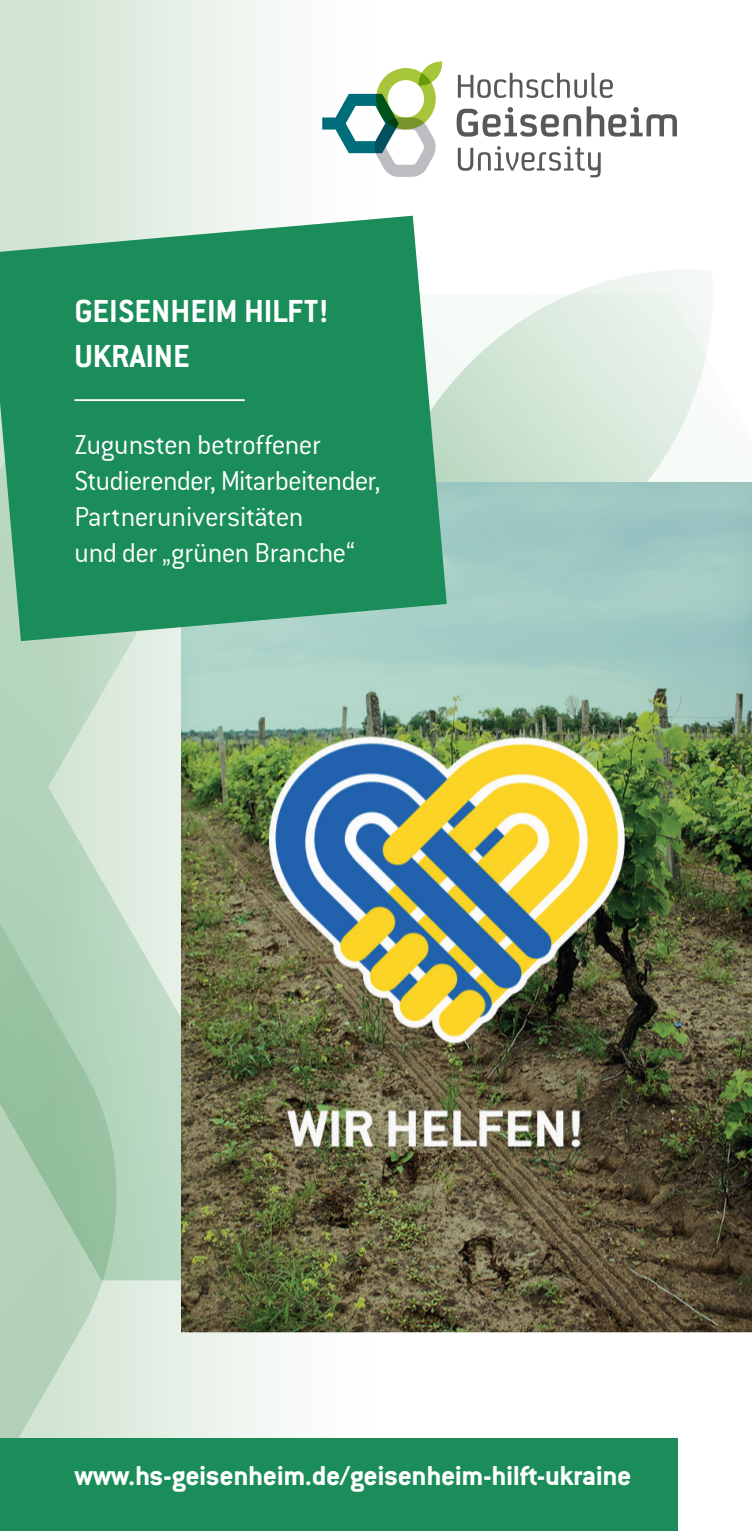
<style>
.page{position:relative;width:752px;height:1531px;background:#fff}
.page>*{position:absolute;margin:0;border:0;box-sizing:border-box;transform-origin:0 0}
.t1{font:700 35px/45px "Conduit ITC Pro";color:#fff}
.t2{font:300 30px/36px "Conduit ITC Pro";letter-spacing:-.02em;color:#fff}
.t3{font:700 30px "Conduit ITC Pro";letter-spacing:-.015em;color:#fff;scale:1.04 1}
</style>
<div class="page">
<div style="left:0;top:0;width:376px;height:1454px;background:linear-gradient(to right,#cde1cf,#fff)"></div>
<svg style="left:0;top:1280px;width:122px;height:159px;background:#c3dbc6"></svg>
<svg style="left:0;top:641px;width:178px;height:639px;background:#b9d6bf"></svg>
<svg style="left:446px;top:270px;width:267px;height:211px"></svg>
<div style="left:178px;top:481px;width:573px;height:852px;background:#006e7c;opacity:.1"></div>
<svg style="left:322px;top:60px;width:121px;height:117px"></svg>
<svg style="left:457px;top:73px;width:155px;height:25px"></svg>
<svg style="left:456px;top:106px;width:220px;height:31px"></svg>
<svg style="left:457px;top:146px;width:143px;height:31px"></svg>
<div style="left:0;top:1439px;width:677px;height:92px;background:#1b8d5a"></div>
<svg style="left:0;top:216px;width:446px;height:425px;background:#31986a"></svg>
<hr style="left:74px;top:399px;width:170px;height:2px;background:#fff">
<p class="t1" style="left:74px;top:289px;width:256px">GEISENHEIM HILFT!<br>UKRAINE</p>
<p class="t2" style="left:74px;top:427px;width:307px">Zugunsten betroffener<br>Studierender, Mitarbeitender,<br>Partneruniversitäten<br>und der „grünen Branche“</p>
<p class="t3" style="left:74px;top:1458px;width:537px">www.hs-geisenheim.de/geisenheim-hilft-ukraine</p>
</div>
